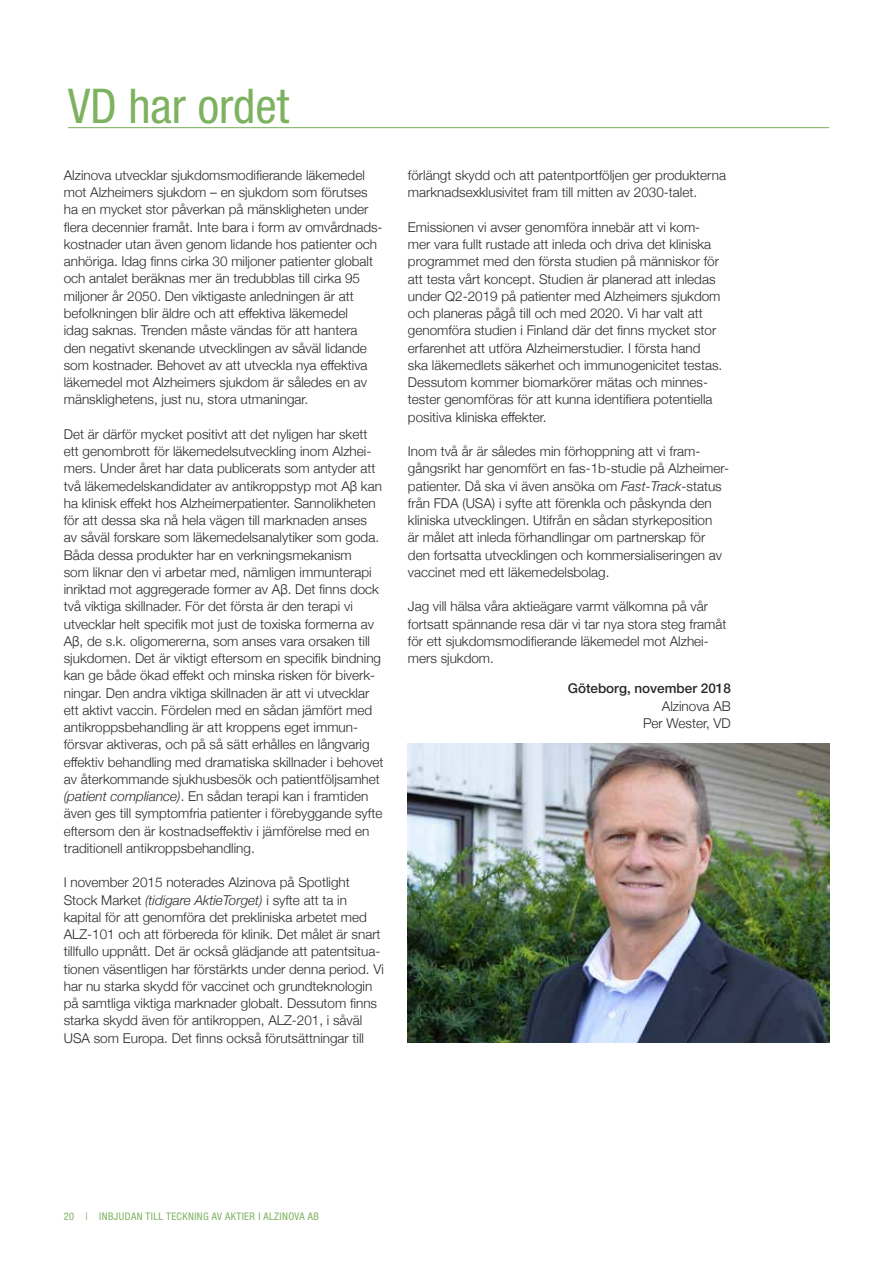
<style>
.page{position:relative;width:893px;height:1263px;background:#fff}
.page>*{position:absolute;margin:0;border:0;box-sizing:border-box;transform-origin:0 0}
.t1{font:condensed 48px "Helvetica Neue";color:#7db260}
.t2{font:300 13.5px/17.2px "Helvetica Neue";color:#292929}
.t3{font:500 13.5px "Helvetica Neue LT Std";color:#292929}
.t4{font:condensed 10.5px "Helvetica Neue";letter-spacing:.04em;color:#7db260}
.s1{font-style:italic}
</style>
<div class="page">
<hr style="left:68px;top:127px;width:761px;height:1px;background:#7db260">
<img style="left:408px;top:743px;width:421px;height:299px">
<h1 class="t1" style="left:68px;top:78px;width:223px">VD har ordet</h1>
<p class="t2" style="left:64px;top:166px;width:319px">Alzinova utvecklar sjukdomsmodifierande läkemedel mot Alzheimers sjukdom – en sjukdom som förutses ha en mycket stor påverkan på mänskligheten under flera decennier framåt. Inte bara i form av omvårdnads&shy;kostnader utan även genom lidande hos patienter och anhöriga. Idag finns cirka 30 miljoner patienter globalt och antalet beräknas mer än tredubblas till cirka 95 miljoner år 2050. Den viktigaste anledningen är att befolkningen blir äldre och att effektiva läkemedel<br>idag saknas. Trenden måste vändas för att hantera den negativt skenande utvecklingen av såväl lidande som kostnader. Behovet av att utveckla nya effektiva läkemedel mot Alzheimers sjukdom är således en av mänsklighetens, just nu, stora utmaningar.</p>
<p class="t2" style="left:64px;top:424px;width:321px">Det är därför mycket positivt att det nyligen har skett ett genombrott för läkemedelsutveckling inom Alzhei&shy;mers. Under året har data publicerats som antyder att två läkemedelskandidater av antikroppstyp mot Aβ kan ha klinisk effekt hos Alzheimerpatienter. Sannolikheten för att dessa ska nå hela vägen till marknaden anses av såväl forskare som läkemedelsanalytiker som goda.<br>Båda dessa produkter har en verkningsmekanism<br>som liknar den vi arbetar med, nämligen immunterapi inriktad mot aggregerade former av Aβ. Det finns dock två viktiga skillnader. För det första är den terapi vi utvecklar helt specifik mot just de toxiska formerna av Aβ, de s.k. oligomererna, som anses vara orsaken till sjukdomen. Det är viktigt eftersom en specifik bindning kan ge både ökad effekt och minska risken för biverk&shy;ningar. Den andra viktiga skillnaden är att vi utvecklar ett aktivt vaccin. Fördelen med en sådan jämfört med antikroppsbehandling är att kroppens eget immun&shy;försvar aktiveras, och på så sätt erhålles en långvarig effektiv behandling med dramatiska skillnader i behovet av återkommande sjukhusbesök och patientföljsamhet <span class="s1">(patient compliance)</span>. En sådan terapi kan i framtiden även ges till symptomfria patienter i förebyggande syfte eftersom den är kostnadseffektiv i jämförelse med en traditionell antikroppsbehandling.</p>
<p class="t2" style="left:64px;top:873px;width:322px">I november 2015 noterades Alzinova på Spotlight Stock Market <span class="s1">(tidigare AktieTorget)</span> i syfte att ta in kapital för att genomföra det prekliniska arbetet med ALZ-101 och att förbereda för klinik. Det målet är snart tillfullo uppnått. Det är också glädjande att patentsitua&shy;tionen väsentligen har förstärkts under denna period. Vi har nu starka skydd för vaccinet och grundteknologin på samtliga viktiga marknader globalt. Dessutom finns starka skydd även för antikroppen, ALZ-201, i såväl USA som Europa. Det finns också förutsättningar till</p>
<p class="t2" style="left:408px;top:166px;width:320px">förlängt skydd och att patentportföljen ger produkterna marknadsexklusivitet fram till mitten av 2030-talet.</p>
<p class="t2" style="left:408px;top:217px;width:316px">Emissionen vi avser genomföra innebär att vi kom&shy;mer vara fullt rustade att inleda och driva det kliniska programmet med den första studien på människor för att testa vårt koncept. Studien är planerad att inledas under Q2-2019 på patienter med Alzheimers sjukdom och planeras pågå till och med 2020. Vi har valt att genomföra studien i Finland där det finns mycket stor erfarenhet att utföra Alzheimerstudier. I första hand ska läkemedlets säkerhet och immunogenicitet testas.<br>Dessutom kommer biomarkörer mätas och minnes&shy;tester genomföras för att kunna identifiera potentiella positiva kliniska effekter.</p>
<p class="t2" style="left:408px;top:442px;width:323px">Inom två år är således min förhoppning att vi fram&shy;gångsrikt har genomfört en fas-1b-studie på Alzheimer&shy;patienter. Då ska vi även ansöka om <span class="s1">Fast-Track</span>-status från FDA (USA) i syfte att förenkla och påskynda den kliniska utvecklingen. Utifrån en sådan styrkeposition<br>är målet att inleda förhandlingar om partnerskap för den fortsatta utvecklingen och kommersialiseringen av vaccinet med ett läkemedelsbolag.</p>
<p class="t2" style="left:408px;top:597px;width:320px">Jag vill hälsa våra aktieägare varmt välkomna på vår fortsatt spännande resa där vi tar nya stora steg framåt för ett sjukdomsmodifierande läkemedel mot Alzhei&shy;mers sjukdom.</p>
<p class="t3" style="left:568px;top:680px;width:165px">Göteborg, november 2018</p>
<p class="t2" style="left:643px;top:696px;width:89px;text-align:right">Alzinova AB<br>Per Wester, VD</p>
<p class="t4" style="left:64px;top:1210px;width:257px">20 | INBJUDAN TILL TECKNING AV AKTIER I ALZINOVA AB</p>
</div>
